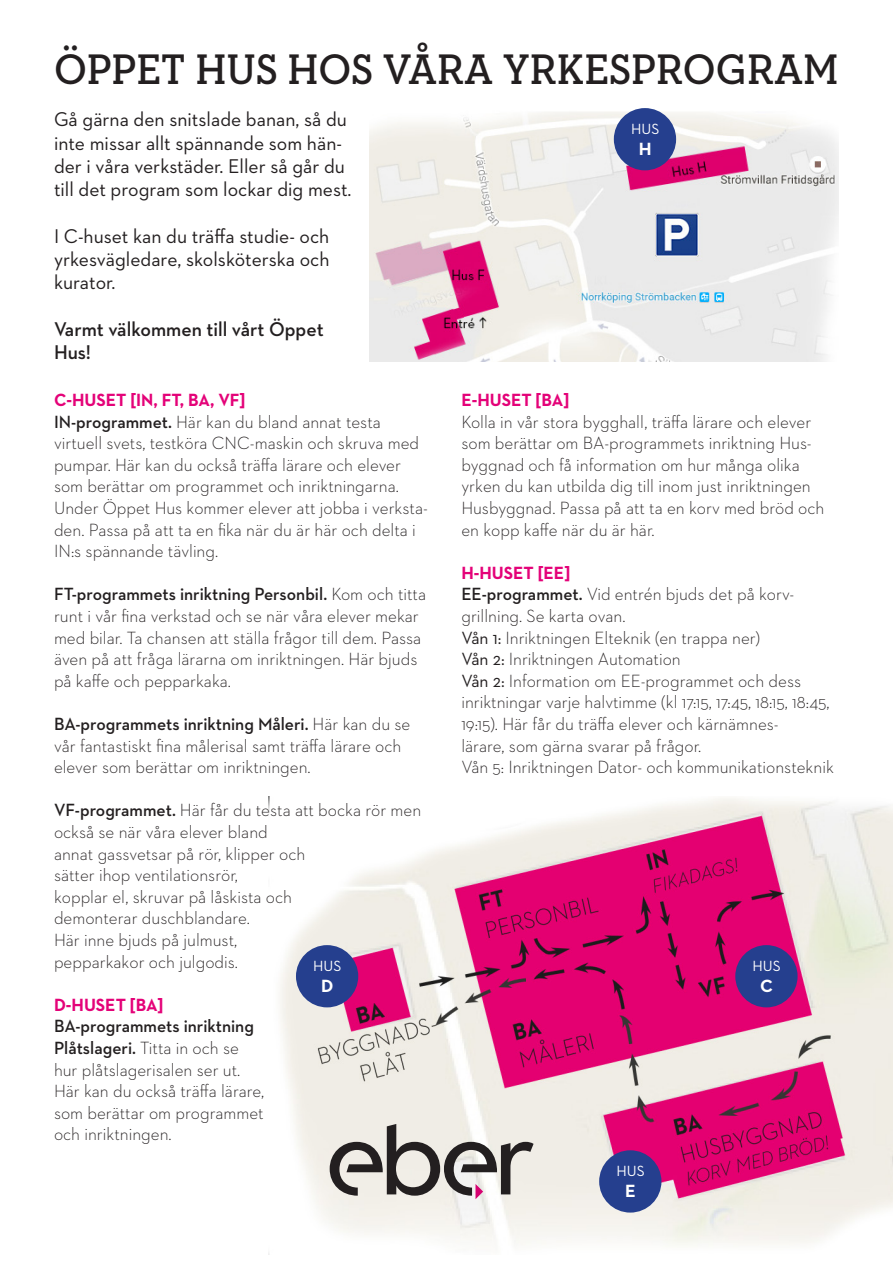
<style>
.page{position:relative;width:893px;height:1263px;background:#fff}
.page>*{position:absolute;margin:0;border:0;box-sizing:border-box;transform-origin:0 0}
.t1{font:600 43.5px "Neutraface Slab Text";letter-spacing:-.005em;color:#231f20;scale:.95 1}
.t2{font:20.25px/23.2px "Neutraface 2 Text";color:#231f20}
.t3{font:600 20.25px/23.2px "Neutraface 2 Text";color:#231f20}
.t4{font:300 18px/21.6px "Neutraface 2 Text";color:#231f20}
.t5{font:700 18px "Neutraface 2 Text";color:#e40278}
.t6{font:600 18px "Neutraface 2 Text";color:#231f20}
.t7{font:700 18px "Neutraface 2 Text";color:#fff}
.t8{font:15px "Neutraface 2 Text";color:#fff}
.s1{font-weight:600}
.s2{font-weight:300}
.s3{font-weight:400}
</style>
<div class="page">
<img style="left:370px;top:111px;width:469px;height:250px">
<img style="left:269px;top:796px;width:624px;height:449px">
<div style="left:296px;top:945px;width:62px;height:62px;background:#253f8e;border-radius:50%"></div>
<div style="left:735px;top:945px;width:63px;height:62px;background:#253f8e;border-radius:50%"></div>
<div style="left:599px;top:1150px;width:62px;height:62px;background:#253f8e;border-radius:50%"></div>
<div style="left:614px;top:108px;width:62px;height:62px;background:#253f8e;border-radius:50%"></div>
<svg style="left:330px;top:1124px;width:204px;height:75px;background:#b0ada9"></svg>
<p class="t1" style="left:54px;top:42px;width:827px">ÖPPET HUS HOS VÅRA YRKESPROGRAM</p>
<p class="t2" style="left:54px;top:108px;width:299px">Gå gärna den snitslade banan, så du inte missar allt spännande som hän&shy;der i våra verkstäder. Eller så går du till det program som lockar dig mest.</p>
<p class="t2" style="left:54px;top:224px;width:277px;text-align:justify">I C-huset kan du träffa studie- och yrkesvägledare, skolsköterska och kurator.</p>
<p class="t3" style="left:54px;top:317px;width:271px">Varmt välkommen till vårt Öppet<br>Hus!</p>
<p class="t8" style="left:631px;top:119px;width:30px">HUS</p>
<p class="t7" style="left:639px;top:137px;width:14px">H</p>
<p class="t5" style="left:54px;top:388px;width:193px">C-HUSET [IN, FT, BA, VF]</p>
<p class="t4" style="left:54px;top:410px;width:375px"><span class="s1">IN-programmet.</span> Här kan du bland annat testa virtuell svets, testköra CNC-maskin och skruva med pumpar. Här kan du också träffa lärare och elever som berättar om programmet och inriktningarna.<br>Under Öppet Hus kommer elever att jobba i verksta&shy;den. Passa på att ta en fika när du är här och delta i IN:s spännande tävling.</p>
<p class="t4" style="left:54px;top:583px;width:374px"><span class="s1">FT-programmets inriktning Personbil.</span> Kom och titta runt i vår fina verkstad och se när våra elever mekar med bilar. Ta chansen att ställa frågor till dem. Passa även på att fråga lärarna om inriktningen. Här bjuds på kaffe och pepparkaka.</p>
<p class="t4" style="left:54px;top:713px;width:358px"><span class="s1">BA-programmets inriktning Måleri.</span> Här kan du se vår fantastiskt fina målerisal samt träffa lärare och elever som berättar om inriktningen.</p>
<p class="t4" style="left:54px;top:799px;width:369px"><span class="s1">VF-programmet.</span> Här får du testa att bocka rör men också se när våra elever bland</p>
<p class="t4" style="left:54px;top:842px;width:253px">annat gassvetsar på rör, klipper och</p>
<p class="t4" style="left:54px;top:864px;width:186px">sätter ihop ventilationsrör,</p>
<p class="t4" style="left:54px;top:886px;width:240px">kopplar el, skruvar på låskista och</p>
<p class="t4" style="left:54px;top:907px;width:198px">demonterar duschblandare.</p>
<p class="t4" style="left:54px;top:929px;width:185px">Här inne bjuds på julmust,</p>
<p class="t4" style="left:54px;top:950px;width:186px">pepparkakor och julgodis.</p>
<p class="t5" style="left:54px;top:993px;width:111px">D-HUSET [BA]</p>
<p class="t6" style="left:54px;top:1015px;width:202px">BA-programmets inriktning</p>
<p class="t6" style="left:54px;top:1036px;width:187px">Plåtslageri. <span class="s2">Titta in och se</span></p>
<p class="t4" style="left:54px;top:1058px;width:188px">hur plåtslagerisalen ser ut.</p>
<p class="t4" style="left:54px;top:1080px;width:212px">Här kan du också träffa lärare,</p>
<p class="t4" style="left:54px;top:1102px;width:211px">som berättar om programmet</p>
<p class="t4" style="left:54px;top:1123px;width:119px">och inriktningen.</p>
<p class="t8" style="left:313px;top:956px;width:30px">HUS</p>
<p class="t7" style="left:321px;top:974px;width:14px">D</p>
<p class="t5" style="left:461px;top:388px;width:109px">E-HUSET [BA]</p>
<p class="t4" style="left:461px;top:410px;width:365px">Kolla in vår stora bygghall, träffa lärare och elever som berättar om BA-programmets inriktning Hus&shy;byggnad och få information om hur många olika yrken du kan utbilda dig till inom just inriktningen Husbyggnad. Passa på att ta en korv med bröd och en kopp kaffe när du är här.</p>
<p class="t5" style="left:461px;top:561px;width:110px">H-HUSET [EE]</p>
<p class="t4" style="left:461px;top:583px;width:334px"><span class="s1">EE-programmet.</span> Vid entrén bjuds det på korv-</p>
<p class="t4" style="left:461px;top:605px;width:166px">grillning. Se karta ovan.</p>
<p class="t4" style="left:461px;top:626px;width:300px"><span class="s3">Vån 1:</span> Inriktningen Elteknik (en trappa ner)</p>
<p class="t4" style="left:461px;top:648px;width:221px"><span class="s3">Vån 2:</span> Inriktningen Automation</p>
<p class="t4" style="left:461px;top:670px;width:370px"><span class="s3">Vån 2:</span> Information om EE-programmet och dess inriktningar varje halvtimme (kl 17:15, 17:45, 18:15, 18:45,<br>19:15). Här får du träffa elever och kärnämnes-</p>
<p class="t4" style="left:461px;top:734px;width:242px">lärare, som gärna svarar på frågor.</p>
<p class="t4" style="left:461px;top:756px;width:374px">Vån 5: Inriktningen Dator- och kommunikationsteknik</p>
<p class="t8" style="left:616px;top:1161px;width:30px">HUS</p>
<p class="t7" style="left:625px;top:1180px;width:12px">E</p>
<p class="t8" style="left:753px;top:956px;width:30px">HUS</p>
<p class="t7" style="left:760px;top:974px;width:14px">C</p>
</div>
